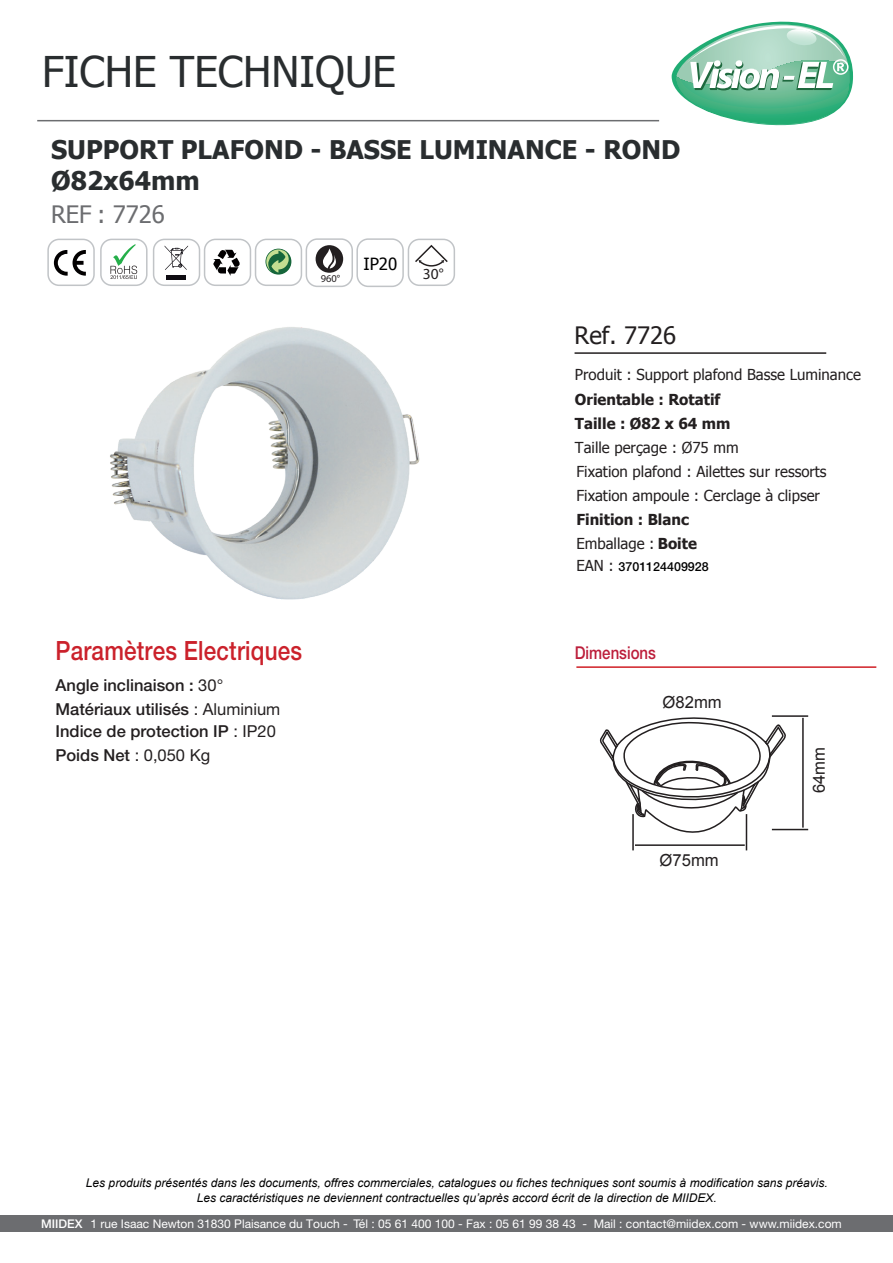
<style>
.page{position:relative;width:893px;height:1263px;background:#fff}
.page>*{position:absolute;margin:0;border:0;box-sizing:border-box;transform-origin:0 0}
.t1{font:42.3px "Tahoma";color:#292d2f}
.t2{font:500 26.55px "Helvetica Neue LT Std";letter-spacing:.01em;color:#cb212b;scale:.85 1}
.t3{font:700 25.65px/30.6px "Tahoma";color:#292d2f}
.t4{font:24px "Tahoma";color:#6c6d70}
.t5{font:24px "Tahoma";color:#231f20}
.t6{font:500 17.7px "Helvetica Neue LT Std";color:#bc1e3b;scale:.85 1}
.t7{font:16.8px "Tahoma";color:#000}
.t8{font:16.65px "Arial";color:#231f20}
.t9{font:500 16.5px/24.2px "Helvetica Neue LT Std";color:#231f20}
.t10{font:15.45px "Myriad Pro";color:#231f20}
.t11{font:15.15px/24.2px "Tahoma";color:#231f20}
.t12{font:700 15.15px/24.3px "Tahoma";color:#231f20}
.t13{font:500 12.45px "Helvetica Neue LT Std";color:#000}
.t14{font:italic 12px/14.4px "Arial";color:#000001;text-align:center}
.t15{font:12px "Helvetica Neue LT Std";color:#fff}
.t16{font:10.5px "Myriad Pro";color:#231f20}
.s1{font-weight:400}
.s2{font-family:"Tahoma";font-weight:400;font-size:15.15px;color:#231f20}
.s3{font-weight:500}
</style>
<div class="page">
<div style="left:0;top:1215px;width:893px;height:16px;background:#6c6d70"></div>
<hr style="left:37px;top:120px;width:622px;height:1px;background:#6c6d70">
<svg style="left:672px;top:21px;width:181px;height:105px"></svg>
<hr style="left:575px;top:352px;width:251px;height:2px;background:#231f20">
<div style="left:255px;top:239px;width:47px;height:47px;border:1px solid #c1c4c7;border-radius:11px"></div>
<div style="left:100px;top:239px;width:48px;height:47px;border:1px solid #c1c4c7;border-radius:11px"></div>
<div style="left:47px;top:239px;width:48px;height:47px;border:1px solid #c1c4c7;border-radius:11px"></div>
<div style="left:153px;top:239px;width:47px;height:47px;border:1px solid #c1c4c7;border-radius:11px"></div>
<div style="left:204px;top:239px;width:47px;height:47px;border:1px solid #c1c4c7;border-radius:11px"></div>
<svg style="left:54px;top:250px;width:32px;height:26px"></svg>
<svg style="left:165px;top:245px;width:23px;height:25px"></svg>
<div style="left:166px;top:275px;width:20px;height:5px;background:#0f0c12"></div>
<svg style="left:213px;top:250px;width:27px;height:26px"></svg>
<svg style="left:265px;top:249px;width:26px;height:26px"></svg>
<div style="left:408px;top:239px;width:47px;height:47px;border:1px solid #c1c4c7;border-radius:11px"></div>
<div style="left:356px;top:238px;width:48px;height:49px;border:1px solid #c1c4c7;border-radius:11px"></div>
<div style="left:306px;top:238px;width:47px;height:49px;border:1px solid #c1c4c7;border-radius:11px"></div>
<div style="left:316px;top:245px;width:27px;height:28px;background:#231f20;border-radius:50%"></div>
<svg style="left:323px;top:248px;width:13px;height:21px"></svg>
<svg style="left:415px;top:244px;width:33px;height:23px"></svg>
<hr style="left:576px;top:666px;width:300px;height:2px;background:#d01f26">
<img style="left:110px;top:327px;width:310px;height:273px">
<svg style="left:110px;top:244px;width:27px;height:35px"></svg>
<svg style="left:599px;top:715px;width:187px;height:129px"></svg>
<hr style="left:635px;top:844px;width:110px;height:2px;background:#231f20">
<hr style="left:746px;top:814px;width:1px;height:36px;background:#231f20">
<hr style="left:632px;top:814px;width:2px;height:36px;background:#231f20">
<hr style="left:802px;top:718px;width:2px;height:110px;background:#231f20">
<hr style="left:772px;top:715px;width:36px;height:2px;background:#231f20">
<hr style="left:772px;top:829px;width:36px;height:1px;background:#231f20">
<h1 class="t1" style="left:42px;top:43px;width:356px">FICHE TECHNIQUE</h1>
<h3 class="t3" style="left:51px;top:133px;width:631px">SUPPORT PLAFOND - BASSE LUMINANCE - ROND<br>Ø82x64mm</h3>
<h3 class="t4" style="left:51px;top:198px;width:115px">REF : 7726</h3>
<p class="t16" style="left:321px;top:272px;width:21px">960°</p>
<h3 class="t7" style="left:363px;top:253px;width:35px">IP20</h3>
<p class="t10" style="left:423px;top:264px;width:22px">30°</p>
<h2 class="t2" style="left:56px;top:635px;width:292px">Paramètres Electriques</h2>
<h3 class="t9" style="left:56px;top:672px;width:226px">Angle inclinaison : <span class="s1">30°<br></span>Matériaux utilisés <span class="s1">: Aluminium</span></h3>
<h3 class="t9" style="left:56px;top:719px;width:222px">Indice de protection IP <span class="s1">: IP20<br></span>Poids Net <span class="s1">: 0,050 Kg</span></h3>
<h3 class="t5" style="left:575px;top:320px;width:103px">Ref. 7726</h3>
<p class="t11" style="left:575px;top:362px;width:288px">Produit : Support plafond Basse Luminance</p>
<p class="t12" style="left:575px;top:386px;width:157px">Orientable : Rotatif<br>Taille : Ø82 x 64 mm</p>
<p class="t11" style="left:575px;top:435px;width:253px">Taille perçage : Ø75 mm<br>Fixation plafond : Ailettes sur ressorts<br>Fixation ampoule : Cerclage à clipser</p>
<p class="t12" style="left:576px;top:507px;width:122px;line-height:23.2px">Finition : Blanc<br><span class="s1">Emballage :</span> Boite</p>
<p class="t13" style="left:576px;top:559px;width:134px"><span class="s2">EAN :</span> 3701124409928</p>
<h3 class="t6" style="left:575px;top:642px;width:97px">Dimensions</h3>
<h3 class="t8" style="left:663px;top:691px;width:61px">Ø82mm</h3>
<h3 class="t8" style="left:660px;top:849px;width:61px">Ø75mm</h3>
<h3 class="t8" style="left:808px;top:793px;width:48px;rotate:-90deg">64mm</h3>
<p class="t14" style="left:86px;top:1176px;width:743px">Les produits présentés dans les documents, offres commerciales, catalogues ou fiches techniques sont soumis à modification sans préavis.<br>Les caractéristiques ne deviennent contractuelles qu’après accord écrit de la direction de MIIDEX.</p>
<p class="t15" style="left:41px;top:1216px;width:802px"><span class="s3">MIIDEX</span> 1 rue Isaac Newton 31830 Plaisance du Touch - Tél : 05 61 400 100 - Fax : 05 61 99 38 43 - Mail : contact@miidex.com - www.miidex.com</p>
</div>
